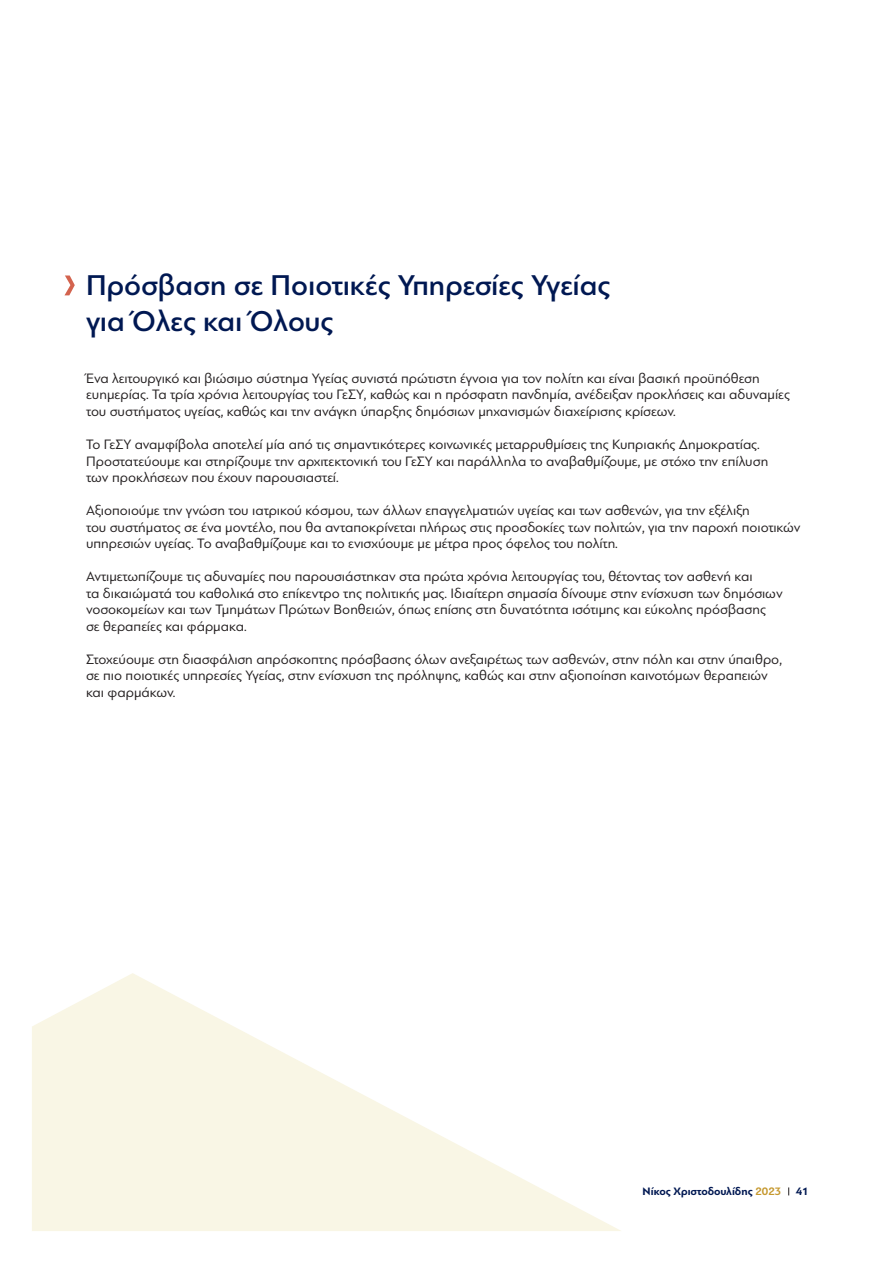
<style>
.page{position:relative;width:893px;height:1263px;background:#fff}
.page>*{position:absolute;margin:0;border:0;box-sizing:border-box;transform-origin:0 0}
.t1{font:500 30px/36px "PF Bague Sans Pro";color:#001852}
.t2{font:14.25px/16.5px "PF Bague Sans Pro";color:#231f20}
.t3{font:700 11.25px "PF Bague Sans Pro";color:#001852}
.s1{color:#c5982e}
</style>
<div class="page">
<svg style="left:32px;top:973px;width:589px;height:258px;fill:#f9f6e5"></svg>
<svg style="left:64px;top:275px;width:11px;height:20px"></svg>
<h1 class="t1" style="left:86px;top:268px;width:526px">Πρόσβαση σε Ποιοτικές Υπηρεσίες Υγείας για Όλες και Όλους</h1>
<p class="t2" style="left:86px;top:370px;width:705px">Ένα λειτουργικό και βιώσιµο σύστηµα Υγείας συνιστά πρώτιστη έγνοια για τον πολίτη και είναι βασική προϋπόθεση ευηµερίας. Τα τρία χρόνια λειτουργίας του ΓεΣΥ, καθώς και η πρόσφατη πανδηµία, ανέδειξαν προκλήσεις και αδυναµίες του συστήµατος υγείας, καθώς και την ανάγκη ύπαρξης δηµόσιων µηχανισµών διαχείρισης κρίσεων.</p>
<p class="t2" style="left:86px;top:436px;width:684px">Το ΓεΣΥ αναµφίβολα αποτελεί µία από τις σηµαντικότερες κοινωνικές µεταρρυθµίσεις της Κυπριακής ∆ηµοκρατίας.<br>Προστατεύουµε και στηρίζουµε την αρχιτεκτονική του ΓεΣΥ και παράλληλα το αναβαθµίζουµε, µε στόχο την επίλυση των προκλήσεων που έχουν παρουσιαστεί.</p>
<p class="t2" style="left:86px;top:502px;width:716px">Αξιοποιούµε την γνώση του ιατρικού κόσµου, των άλλων επαγγελµατιών υγείας και των ασθενών, για την εξέλιξη<br>του συστήµατος σε ένα µοντέλο, που θα ανταποκρίνεται πλήρως στις προσδοκίες των πολιτών, για την παροχή ποιοτικών υπηρεσιών υγείας. Το αναβαθµίζουµε και το ενισχύουµε µε µέτρα προς όφελος του πολίτη.</p>
<p class="t2" style="left:86px;top:568px;width:698px">Αντιµετωπίζουµε τις αδυναµίες που παρουσιάστηκαν στα πρώτα χρόνια λειτουργίας του, θέτοντας τον ασθενή και<br>τα δικαιώµατά του καθολικά στο επίκεντρο της πολιτικής µας. Ιδιαίτερη σηµασία δίνουµε στην ενίσχυση των δηµόσιων νοσοκοµείων και των Τµηµάτων Πρώτων Βοηθειών, όπως επίσης στη δυνατότητα ισότιµης και εύκολης πρόσβασης σε θεραπείες και φάρµακα.</p>
<p class="t2" style="left:86px;top:651px;width:697px">Στοχεύουµε στη διασφάλιση απρόσκοπτης πρόσβασης όλων ανεξαιρέτως των ασθενών, στην πόλη και στην ύπαιθρο, σε πιο ποιοτικές υπηρεσίες Υγείας, στην ενίσχυση της πρόληψης, καθώς και στην αξιοποίηση καινοτόµων θεραπειών και φαρµάκων.</p>
<p class="t3" style="left:643px;top:1185px;width:140px">Νίκος Χριστοδουλίδης <span class="s1">2023</span></p>
<p class="t3" style="left:796px;top:1185px;width:14px">41</p>
</div>
